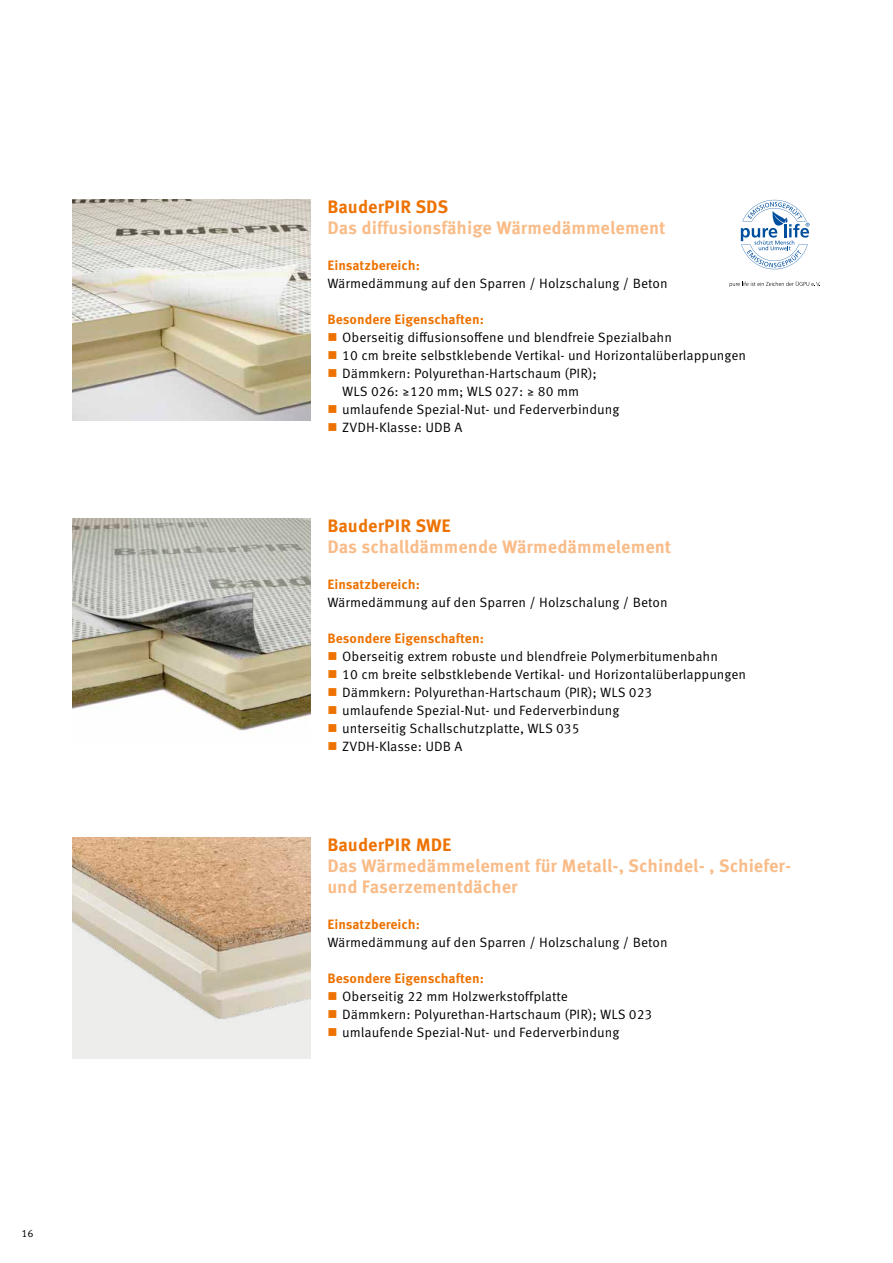
<style>
.page{position:relative;width:893px;height:1263px;background:#fff}
.page>*{position:absolute;margin:0;border:0;box-sizing:border-box;transform-origin:0 0}
.t1{font:700 18px/21px "Meta Correspondence Pro";color:#f9bc88}
.t2{font:700 18px "Meta Correspondence Pro";color:#ed7201}
.t3{font:13.5px/18px "Meta Correspondence Pro";color:#000;text-align:center}
.t4{font:700 13.5px "Meta Correspondence Pro";color:#ed7201}
.t5{font:10.5px "Meta Correspondence Pro";color:#000}
.s1{color:#ed7201}
</style>
<div class="page">
<img style="left:72px;top:519px;width:238px;height:214px">
<img style="left:72px;top:200px;width:238px;height:221px">
<svg style="left:730px;top:281px;width:90px;height:5px"></svg>
<svg style="left:741px;top:200px;width:68px;height:69px"></svg>
<img style="left:72px;top:838px;width:238px;height:221px">
<p class="t5" style="left:22px;top:1225px;width:14px">16</p>
<h1 class="t2" style="left:327px;top:193px;width:122px">BauderPIR SDS</h1>
<h1 class="t1" style="left:327px;top:217px;width:340px">Das diffusionsfähige Wärmedämmelement</h1>
<p class="t4" style="left:327px;top:255px;width:94px">Einsatzbereich:</p>
<p class="t3" style="left:327px;top:274px;width:342px">Wärmedämmung auf den Sparren / Holzschalung / Beton</p>
<p class="t4" style="left:327px;top:309px;width:158px">Besondere Eigenschaften:</p>
<p class="t3" style="left:327px;top:328px;width:346px"><span class="s1">■</span> Oberseitig diffusionsoffene und blendfreie Spezialbahn</p>
<p class="t3" style="left:327px;top:346px;width:420px"><span class="s1">■</span> 10 cm breite selbstklebende Vertikal- und Horizontalüberlappungen</p>
<p class="t3" style="left:327px;top:364px;width:271px"><span class="s1">■</span> Dämmkern: Polyurethan-Hartschaum (PIR);<br>WLS 026: ≥120 mm; WLS 027: ≥ 80 mm</p>
<p class="t3" style="left:327px;top:400px;width:294px"><span class="s1">■</span> umlaufende Spezial-Nut- und Federverbindung</p>
<p class="t3" style="left:327px;top:418px;width:137px"><span class="s1">■</span> ZVDH-Klasse: UDB A</p>
<h1 class="t2" style="left:327px;top:512px;width:125px">BauderPIR SWE</h1>
<h1 class="t1" style="left:327px;top:535px;width:345px">Das schalldämmende Wärmedämmelement</h1>
<p class="t4" style="left:327px;top:574px;width:94px">Einsatzbereich:</p>
<p class="t3" style="left:327px;top:593px;width:342px">Wärmedämmung auf den Sparren / Holzschalung / Beton</p>
<p class="t4" style="left:327px;top:628px;width:158px">Besondere Eigenschaften:</p>
<p class="t3" style="left:327px;top:647px;width:392px"><span class="s1">■</span> Oberseitig extrem robuste und blendfreie Polymerbitumenbahn</p>
<p class="t3" style="left:327px;top:665px;width:420px"><span class="s1">■</span> 10 cm breite selbstklebende Vertikal- und Horizontalüberlappungen</p>
<p class="t3" style="left:327px;top:683px;width:327px"><span class="s1">■</span> Dämmkern: Polyurethan-Hartschaum (PIR); WLS 023</p>
<p class="t3" style="left:327px;top:701px;width:294px"><span class="s1">■</span> umlaufende Spezial-Nut- und Federverbindung</p>
<p class="t3" style="left:327px;top:719px;width:254px"><span class="s1">■</span> unterseitig Schallschutzplatte, WLS 035</p>
<p class="t3" style="left:327px;top:737px;width:137px"><span class="s1">■</span> ZVDH-Klasse: UDB A</p>
<h1 class="t2" style="left:327px;top:831px;width:126px">BauderPIR MDE</h1>
<h1 class="t1" style="left:327px;top:854px;width:465px">Das Wärmedämmelement für Metall-, Schindel- , Schiefer&shy;und Faserzementdächer</h1>
<p class="t4" style="left:327px;top:914px;width:94px">Einsatzbereich:</p>
<p class="t3" style="left:327px;top:933px;width:342px">Wärmedämmung auf den Sparren / Holzschalung / Beton</p>
<p class="t4" style="left:327px;top:968px;width:158px">Besondere Eigenschaften:</p>
<p class="t3" style="left:327px;top:987px;width:242px"><span class="s1">■</span> Oberseitig 22 mm Holzwerkstoffplatte</p>
<p class="t3" style="left:327px;top:1005px;width:327px"><span class="s1">■</span> Dämmkern: Polyurethan-Hartschaum (PIR); WLS 023</p>
<p class="t3" style="left:327px;top:1023px;width:294px"><span class="s1">■</span> umlaufende Spezial-Nut- und Federverbindung</p>
</div>
